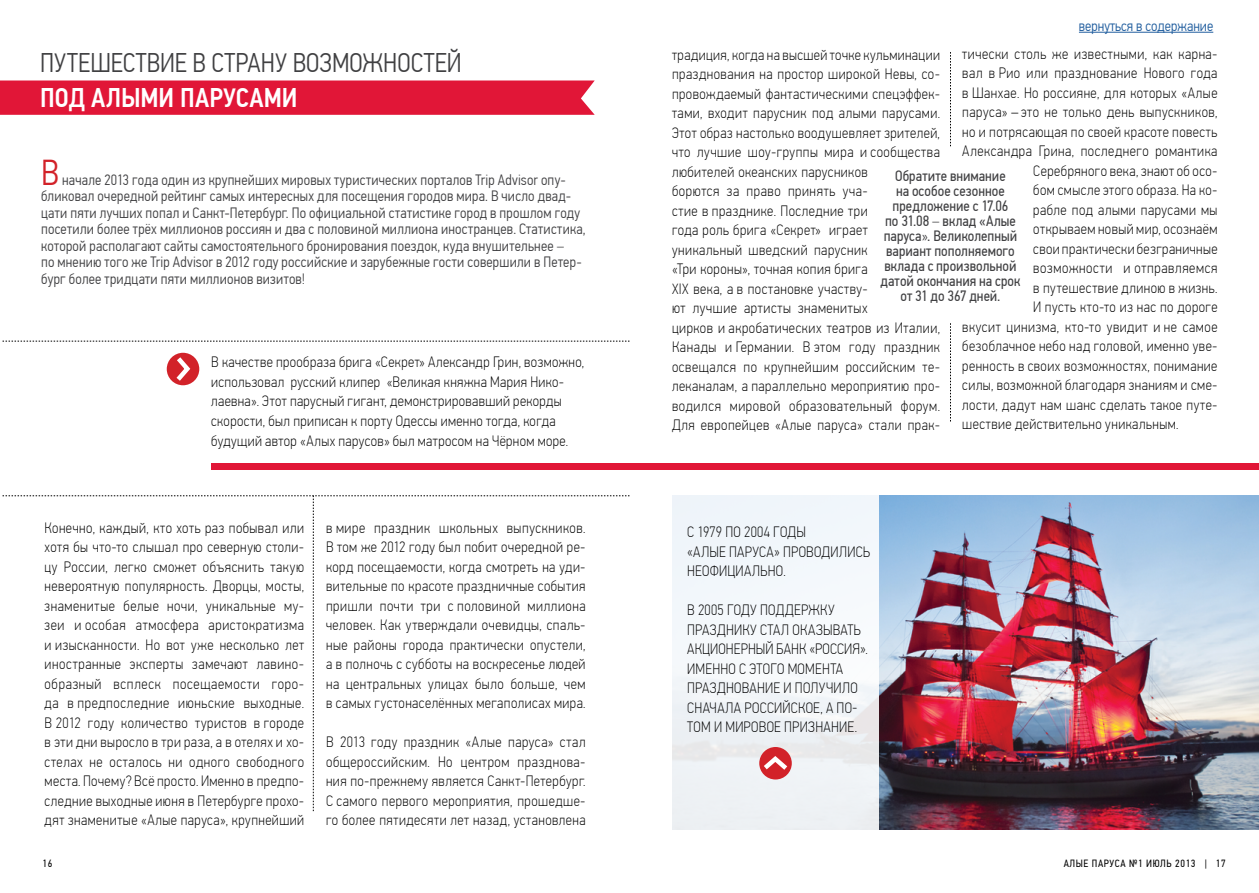
<style>
.page{position:relative;width:1259px;height:893px;background:#fff}
.page>*{position:absolute;margin:0;border:0;box-sizing:border-box;transform-origin:0 0}
.t1{font:300 36px "PF Din Text Cond Pro";color:#d22229}
.t2{font:300 27px "PF Din Text Cond Pro";color:#404042}
.t3{font:500 27px "PF Din Text Cond Pro";color:#fff}
.t4{font:100 15px/19.5px "PF Din Text Cond Pro";letter-spacing:.03em;color:#000}
.t5{font:300 15px/16.5px "PF Din Text Cond Pro";letter-spacing:.015em;color:#404042}
.t6{font:15px/15px "PF Din Text Cond Pro";color:#404042;text-align:center}
.t7{font:300 15px "PF Din Text Cond Pro";color:#205d9e}
.t8{font:10.5px "PF Din Text Cond Pro";letter-spacing:.06em;color:#000}
.s1{font-weight:100}
.s2{font-weight:300}
</style>
<div class="page">
<div style="left:0;top:80px;width:595px;height:35px;background:#e11637"></div>
<div style="left:167px;top:353px;width:32px;height:32px;background:#d22229;border-radius:50%"></div>
<svg style="left:172px;top:352px;width:21px;height:34px"></svg>
<svg style="left:3px;top:495px;width:626px;height:316px"></svg>
<svg style="left:3px;top:341px;width:626px;height:1px"></svg>
<img style="left:879px;top:495px;width:380px;height:334px">
<svg style="left:672px;top:495px;width:207px;height:335px;fill:#f1f6fa"></svg>
<div style="left:759px;top:747px;width:33px;height:32px;background:#d22229;border-radius:50%"></div>
<svg style="left:759px;top:753px;width:33px;height:21px"></svg>
<div style="left:211px;top:463px;width:1048px;height:7px;background:#e11637"></div>
<svg style="left:950px;top:52px;width:1px;height:94px"></svg>
<svg style="left:950px;top:323px;width:1px;height:98px"></svg>
<hr style="left:1079px;top:32px;width:134px;height:1px;background:#205d9e">
<h2 class="t2" style="left:40px;top:48px;width:423px">ПУТЕШЕСТВИЕ В СТРАНУ ВОЗМОЖНОСТЕЙ</h2>
<h2 class="t3" style="left:40px;top:81px;width:259px">ПОД АЛЫМИ ПАРУСАМИ</h2>
<h1 class="t1" style="left:41px;top:152px;width:20px">В</h1>
<p class="t5" style="left:41px;top:171px;width:546px;text-indent:21px">начале 2013 года один из крупнейших мировых туристических порталов Trip Advisor опу&shy;бликовал очередной рейтинг самых интересных для посещения городов мира. В число двад&shy;цати пяти лучших попал и Санкт-Петербург. По официальной статистике город в прошлом году посетили более трёх миллионов россиян и два с половиной миллиона иностранцев. Статистика, которой располагают сайты самостоятельного бронирования поездок, куда внушительнее <span class="s1">–<br></span>по мнению того же Trip Advisor в 2012 году российские и зарубежные гости совершили в Петер&shy;бург более тридцати пяти миллионов визитов!</p>
<p class="t4" style="left:211px;top:352px;width:374px">В качестве прообраза брига «Секрет» Александр Грин, возможно, использовал русский клипер «Великая княжна Мария Нико&shy;лаевна». Этот парусный гигант, демонстрировавший рекорды скорости, был приписан к порту Одессы именно тогда, когда будущий автор «Алых парусов» был матросом на Чёрном море.</p>
<p class="t4" style="left:45px;top:518px;width:261px;text-align:justify">Конечно, каждый, кто хоть раз побывал или хотя бы что-то слышал про северную столи&shy;цу России, легко сможет объяснить такую невероятную популярность. Дворцы, мосты, знаменитые белые ночи, уникальные му&shy;зеи и особая атмосфера аристократизма и изысканности. Но вот уже несколько лет иностранные эксперты замечают лавино&shy;образный всплеск посещаемости горо&shy;да в предпоследние июньские выходные.<br>В 2012 году количество туристов в городе в эти дни выросло в три раза, а в отелях и хо&shy;стелах не осталось ни одного свободного места. Почему? Всё просто. Именно в предпо&shy;следние выходные июня в Петербурге прохо&shy;дят знаменитые «Алые паруса», крупнейший</p>
<p class="t4" style="left:326px;top:518px;width:261px;text-align:justify">в мире праздник школьных выпускников.<br>В том же 2012 году был побит очередной ре&shy;корд посещаемости, когда смотреть на уди&shy;вительные по красоте праздничные события пришли почти три с половиной миллиона человек. Как утверждали очевидцы, спаль&shy;ные районы города практически опустели, а в полночь с субботы на воскресенье людей на центральных улицах было больше, чем в самых густонаселённых мегаполисах мира.</p>
<p class="t4" style="left:326px;top:732px;width:261px;text-align:justify">В 2013 году праздник «Алые паруса» стал общероссийским. Но центром празднова&shy;ния по-прежнему является Санкт-Петербург.<br>С самого первого мероприятия, прошедше&shy;го более пятидесяти лет назад, установлена</p>
<p class="t7" style="left:1079px;top:17px;width:136px">вернуться в содержание</p>
<p class="t4" style="left:672px;top:45px;width:269px">традиция, когда на высшей точке кульминации празднования на простор широкой Невы, со&shy;провождаемый фантастическими спецэффек&shy;тами, входит парусник под алыми парусами.<br>Этот образ настолько воодушевляет зрителей, что лучшие шоу-группы мира и сообщества любителей океанских парусников<br>борются за право принять уча-<br>стие в празднике. Последние три<br>года роль брига «Секрет» играет уникальный шведский парусник<br>«Три короны», точная копия брига<br>XIX века, а в постановке участву-<br>ют лучшие артисты знаменитых<br>цирков и акробатических театров из Италии, Канады и Германии. В этом году праздник освещался по крупнейшим российским те&shy;леканалам, а параллельно мероприятию про&shy;водился мировой образовательный форум.<br>Для европейцев «Алые паруса» стали прак-</p>
<p class="t4" style="left:962px;top:44px;width:257px">тически столь же известными, как карна-</p>
<p class="t4" style="left:962px;top:63px;width:257px">вал в Рио или празднование Нового года</p>
<p class="t4" style="left:962px;top:83px;width:257px">в Шанхае. Но россияне, для которых «Алые</p>
<p class="t4" style="left:962px;top:102px;width:257px">паруса» – это не только день выпускников,</p>
<p class="t4" style="left:962px;top:122px;width:257px">но и потрясающая по своей красоте повесть</p>
<p class="t4" style="left:962px;top:141px;width:257px">Александра Грина, последнего романтика</p>
<p class="t4" style="left:1033px;top:161px;width:186px">Серебряного века, знают об осо-</p>
<p class="t4" style="left:1033px;top:180px;width:186px">бом смысле этого образа. На ко-</p>
<p class="t4" style="left:1033px;top:200px;width:186px">рабле под алыми парусами мы</p>
<p class="t4" style="left:1033px;top:219px;width:186px">открываем новый мир, осознаём</p>
<p class="t4" style="left:1033px;top:239px;width:186px">свои практически безграничные</p>
<p class="t4" style="left:1033px;top:258px;width:186px">возможности и отправляемся</p>
<p class="t4" style="left:1033px;top:278px;width:186px">в путешествие длиною в жизнь.</p>
<p class="t4" style="left:1033px;top:297px;width:186px">И пусть кто-то из нас по дороге</p>
<p class="t4" style="left:962px;top:317px;width:257px">вкусит цинизма, кто-то увидит и не самое</p>
<p class="t4" style="left:962px;top:336px;width:257px">безоблачное небо над головой, именно уве-</p>
<p class="t4" style="left:962px;top:356px;width:257px">ренность в своих возможностях, понимание</p>
<p class="t4" style="left:962px;top:375px;width:257px">силы, возможной благодаря знаниям и сме-</p>
<p class="t4" style="left:962px;top:395px;width:257px">лости, дадут нам шанс сделать такое путе-</p>
<p class="t4" style="left:962px;top:414px;width:218px">шествие действительно уникальным.</p>
<p class="t6" style="left:880px;top:168px;width:141px">Обратите внимание<br>на особое сезонное предложение с 17.06<br>по 31.08 <span class="s1">–</span> вклад «Алые паруса<span class="s2">»</span>. Великолепный вариант пополняемого вклада с произвольной датой окончания на срок от 31 до 367 дней.</p>
<p class="t4" style="left:687px;top:522px;width:184px">С 1979 ПО 2004 ГОДЫ<br>«АЛЫЕ ПАРУСА» ПРОВОДИЛИСЬ<br>НЕОФИЦИАЛЬНО.</p>
<p class="t4" style="left:687px;top:600px;width:182px">В 2005 ГОДУ ПОДДЕРЖКУ<br>ПРАЗДНИКУ СТАЛ ОКАЗЫВАТЬ<br>АКЦИОНЕРНЫЙ БАНК «РОССИЯ».<br>ИМЕННО С ЭТОГО МОМЕНТА<br>ПРАЗДНОВАНИЕ И ПОЛУЧИЛО<br>СНАЧАЛА РОССИЙСКОЕ, А ПО-<br>ТОМ И МИРОВОЕ ПРИЗНАНИЕ.</p>
<p class="t8" style="left:43px;top:857px;width:11px">16</p>
<p class="t8" style="left:1063px;top:857px;width:164px">АЛЫЕ ПАРУСА №1 ИЮЛЬ 2013 | 17</p>
</div>
